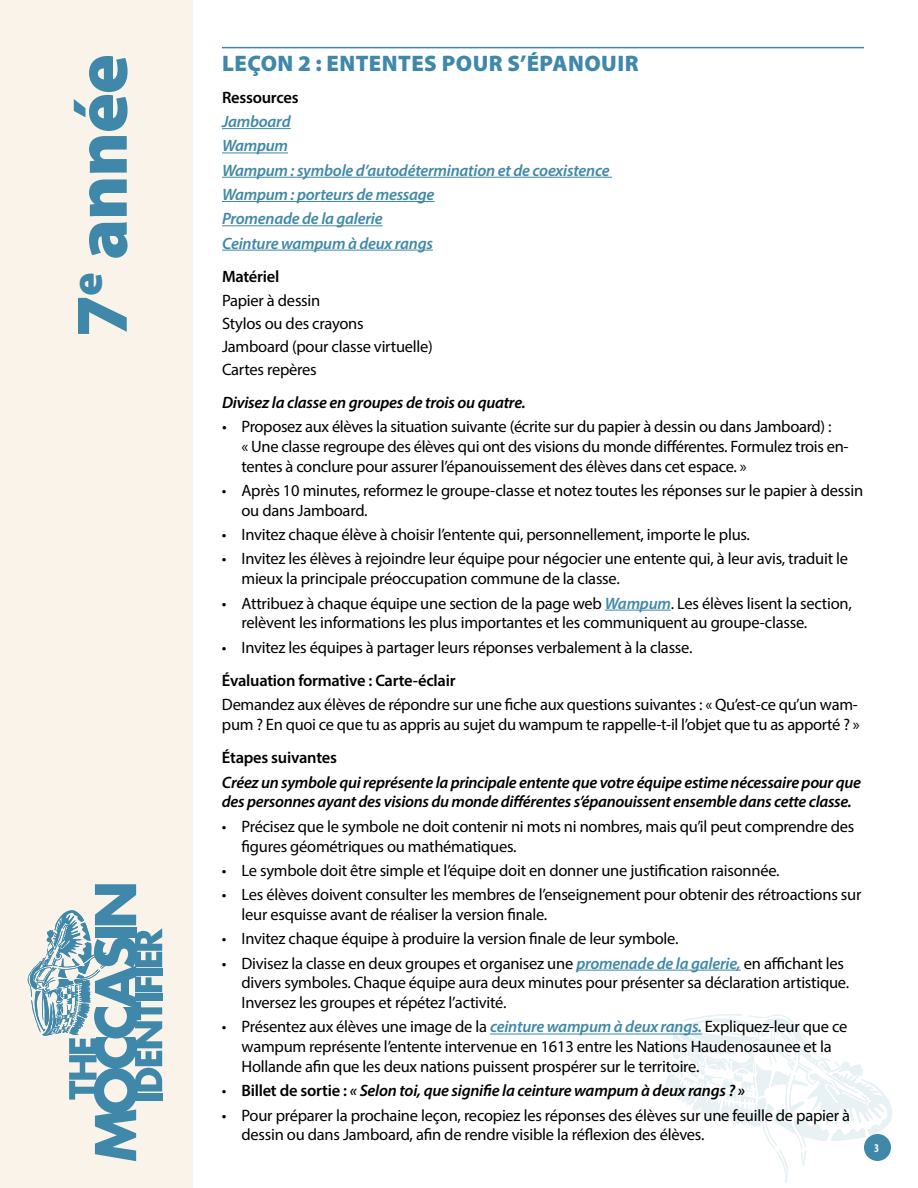
<style>
.page{position:relative;width:918px;height:1188px;background:#fff}
.page>*{position:absolute;margin:0;border:0;box-sizing:border-box;transform-origin:0 0}
.t1{font:900 75px "Myriad Pro";letter-spacing:-.02em;color:#3f88a9}
.t2{font:900 22.5px "Myriad Pro";letter-spacing:.02em;color:#3f88a9}
.t3{font:16.5px/19.8px "Myriad Pro";letter-spacing:-.015em;color:#000}
.t4{font:italic 600 16.5px/19.8px "Myriad Pro";letter-spacing:-.02em;color:#000}
.t5{font:italic 600 16.5px/24.3px "Myriad Pro";letter-spacing:-.015em;color:#3f88a9}
.t6{font:600 16.5px "Myriad Pro";letter-spacing:-.015em;color:#000}
.t7{font:700 condensed 12px "Myriad Pro";color:#fff}
.s1{font-weight:600;font-style:italic;color:#3f88a9}
.s2{font-weight:400;font-style:normal}
.s3{font-style:normal}
</style>
<div class="page">
<div style="left:0;top:0;width:194px;height:1188px;background:#faf3ea"></div>
<svg style="left:664px;top:1014px;width:228px;height:169px"></svg>
<svg style="left:28px;top:884px;width:134px;height:277px"></svg>
<div style="left:864px;top:1134px;width:27px;height:27px;background:#3f88a9;border-radius:50%"></div>
<hr style="left:222px;top:47px;width:642px;height:1px;background:#3f88a9">
<hr style="left:222px;top:128px;width:69px;height:1px;background:#3f88a9">
<hr style="left:222px;top:153px;width:66px;height:1px;background:#3f88a9">
<hr style="left:222px;top:177px;width:390px;height:1px;background:#3f88a9">
<hr style="left:222px;top:201px;width:213px;height:1px;background:#3f88a9">
<hr style="left:222px;top:225px;width:161px;height:1px;background:#3f88a9">
<hr style="left:222px;top:250px;width:211px;height:1px;background:#3f88a9">
<hr style="left:605px;top:610px;width:66px;height:1px;background:#3f88a9">
<hr style="left:576px;top:970px;width:165px;height:1px;background:#3f88a9">
<hr style="left:490px;top:1034px;width:212px;height:1px;background:#3f88a9">
<h1 class="t1" style="left:51px;top:337px;width:285px;rotate:-90deg">7<sup>e</sup> année</h1>
<h2 class="t2" style="left:222px;top:48px;width:418px">LEÇON 2 : ENTENTES POUR S’ÉPANOUIR</h2>
<p class="t6" style="left:222px;top:87px;width:78px">Ressources</p>
<p class="t5" style="left:222px;top:109px;width:389px">Jamboard<br>Wampum<br>Wampum : symbole d’autodétermination et de coexistence<br>Wampum : porteurs de message<br>Promenade de la galerie<br>Ceinture wampum à deux rangs</p>
<p class="t6" style="left:222px;top:266px;width:59px">Matériel</p>
<p class="t3" style="left:222px;top:289px;width:212px;line-height:22.8px">Papier à dessin<br>Stylos ou des crayons<br>Jamboard (pour classe virtuelle)<br>Cartes repères</p>
<p class="t4" style="left:222px;top:392px;width:305px">Divisez la classe en groupes de trois ou quatre.</p>
<p class="t3" style="left:242px;top:416px;width:609px;text-indent:-20px">• Proposez aux élèves la situation suivante (écrite sur du papier à dessin ou dans Jamboard) :<br>« Une classe regroupe des élèves qui ont des visions du monde différentes. Formulez trois en&shy;tentes à conclure pour assurer l’épanouissement des élèves dans cet espace. »</p>
<p class="t3" style="left:242px;top:480px;width:623px;text-indent:-20px">• Après 10 minutes, reformez le groupe-classe et notez toutes les réponses sur le papier à dessin ou dans Jamboard.</p>
<p class="t3" style="left:222px;top:524px;width:530px">• Invitez chaque élève à choisir l’entente qui, personnellement, importe le plus.</p>
<p class="t3" style="left:242px;top:549px;width:608px;text-indent:-20px">• Invitez les élèves à rejoindre leur équipe pour négocier une entente qui, à leur avis, traduit le mieux la principale préoccupation commune de la classe.</p>
<p class="t3" style="left:242px;top:593px;width:612px;text-indent:-20px">• Attribuez à chaque équipe une section de la page web <span class="s1">Wampum</span>. Les élèves lisent la section, relèvent les informations les plus importantes et les communiquent au groupe-classe.</p>
<p class="t3" style="left:222px;top:637px;width:472px">• Invitez les équipes à partager leurs réponses verbalement à la classe.</p>
<p class="t6" style="left:222px;top:670px;width:235px">Évaluation formative : Carte-éclair</p>
<p class="t3" style="left:222px;top:695px;width:639px">Demandez aux élèves de répondre sur une fiche aux questions suivantes : « Qu’est-ce qu’un wam&shy;pum ? En quoi ce que tu as appris au sujet du wampum te rappelle-t-il l’objet que tu as apporté ? »</p>
<p class="t6" style="left:222px;top:747px;width:116px">Étapes suivantes</p>
<p class="t4" style="left:222px;top:772px;width:640px">Créez un symbole qui représente la principale entente que votre équipe estime nécessaire pour que des personnes ayant des visions du monde différentes s’épanouissent ensemble dans cette classe.</p>
<p class="t3" style="left:242px;top:816px;width:614px;text-indent:-20px">• Précisez que le symbole ne doit contenir ni mots ni nombres, mais qu’il peut comprendre des figures géométriques ou mathématiques.</p>
<p class="t3" style="left:222px;top:860px;width:559px">• Le symbole doit être simple et l’équipe doit en donner une justification raisonnée.</p>
<p class="t3" style="left:242px;top:884px;width:621px;text-indent:-20px">• Les élèves doivent consulter les membres de l’enseignement pour obtenir des rétroactions sur leur esquisse avant de réaliser la version finale.</p>
<p class="t3" style="left:222px;top:929px;width:458px">• Invitez chaque équipe à produire la version finale de leur symbole.</p>
<p class="t3" style="left:242px;top:953px;width:609px;text-indent:-20px">• Divisez la classe en deux groupes et organisez une <span class="s1">promenade de la galerie,</span> en affichant les divers symboles. Chaque équipe aura deux minutes pour présenter sa déclaration artistique.<br>Inversez les groupes et répétez l’activité.</p>
<p class="t3" style="left:242px;top:1017px;width:607px;text-indent:-20px">• Présentez aux élèves une image de la <span class="s1">ceinture wampum à deux rangs.</span> Expliquez-leur que ce wampum représente l’entente intervenue en 1613 entre les Nations Haudenosaunee et la<br>Hollande afin que les deux nations puissent prospérer sur le territoire.</p>
<p class="t4" style="left:222px;top:1081px;width:525px"><span class="s2">•</span> <span class="s3">Billet de sortie :</span> « Selon toi, que signifie la ceinture wampum à deux rangs ? »</p>
<p class="t3" style="left:242px;top:1105px;width:610px;text-indent:-20px">• Pour préparer la prochaine leçon, recopiez les réponses des élèves sur une feuille de papier à dessin ou dans Jamboard, afin de rendre visible la réflexion des élèves.</p>
<p class="t7" style="left:874px;top:1141px;width:7px">3</p>
</div>
